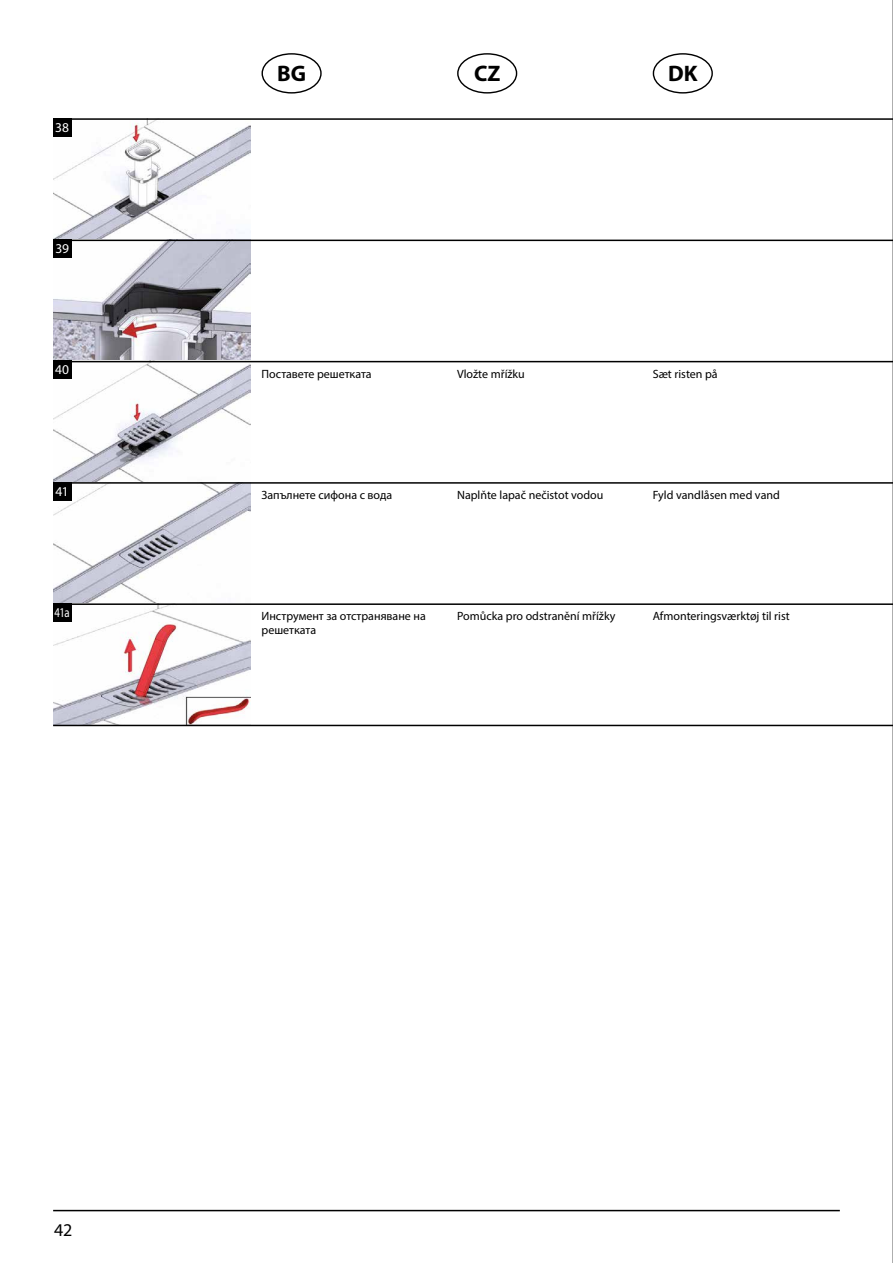
<style>
.page{position:relative;width:893px;height:1263px;background:#fff}
.page>*{position:absolute;margin:0;border:0;box-sizing:border-box;transform-origin:0 0}
.t1{font:700 22.5px "Myriad Pro";color:#000}
.t2{font:18px "Myriad Pro";color:#000}
.t3{font:13.5px "Myriad Pro";letter-spacing:-.035em;color:#fff}
.t4{font:13.5px "Myriad Pro";letter-spacing:-.035em;color:#fff;scale:.8 1}
.t5{font:12px/13.5px "Myriad Pro";color:#000}
</style>
<div class="page">
<hr style="left:53px;top:1210px;width:787px;height:1px;background:#000">
<img style="left:53px;top:120px;width:198px;height:605px">
<hr style="left:53px;top:118px;width:840px;height:2px;background:#000">
<hr style="left:53px;top:240px;width:840px;height:1px;background:#000">
<hr style="left:53px;top:361px;width:840px;height:1px;background:#000">
<hr style="left:53px;top:482px;width:840px;height:2px;background:#000">
<hr style="left:53px;top:603px;width:840px;height:2px;background:#000">
<hr style="left:53px;top:725px;width:840px;height:1px;background:#000">
<div style="left:53px;top:118px;width:18px;height:18px;background:#000"></div>
<div style="left:53px;top:240px;width:18px;height:18px;background:#000"></div>
<div style="left:53px;top:361px;width:18px;height:18px;background:#000"></div>
<div style="left:53px;top:482px;width:18px;height:18px;background:#000"></div>
<div style="left:53px;top:603px;width:18px;height:18px;background:#000"></div>
<div style="left:261px;top:53px;width:61px;height:41px;border:1px solid #000;border-radius:50%"></div>
<div style="left:457px;top:53px;width:60px;height:41px;border:1px solid #000;border-radius:50%"></div>
<div style="left:653px;top:53px;width:60px;height:41px;border:1px solid #000;border-radius:50%"></div>
<hr style="left:892px;top:0;width:1px;height:1263px;background:#000">
<p class="t3" style="left:55px;top:119px;width:15px">38</p>
<p class="t3" style="left:55px;top:240px;width:15px">39</p>
<h1 class="t1" style="left:277px;top:59px;width:30px">BG</h1>
<h1 class="t1" style="left:474px;top:59px;width:28px">CZ</h1>
<h1 class="t1" style="left:668px;top:59px;width:31px">DK</h1>
<p class="t3" style="left:55px;top:361px;width:16px">40</p>
<p class="t5" style="left:261px;top:367px;width:112px">Поставете решетката</p>
<p class="t5" style="left:457px;top:367px;width:69px">Vložte mřížku</p>
<p class="t5" style="left:653px;top:367px;width:67px">Sæt risten på</p>
<p class="t3" style="left:56px;top:483px;width:15px">41</p>
<p class="t5" style="left:261px;top:488px;width:132px">Запълнете сифона с вода</p>
<p class="t5" style="left:457px;top:488px;width:148px">Naplňte lapač nečistot vodou</p>
<p class="t5" style="left:653px;top:488px;width:129px">Fyld vandlåsen med vand</p>
<p class="t4" style="left:55px;top:604px;width:20px">41a</p>
<p class="t5" style="left:261px;top:609px;width:166px">Инструмент за отстраняване на решетката</p>
<p class="t5" style="left:457px;top:609px;width:160px">Pomůcka pro odstranění mřížky</p>
<p class="t5" style="left:653px;top:609px;width:138px">Afmonteringsværktøj til rist</p>
<h2 class="t2" style="left:54px;top:1219px;width:20px">42</h2>
</div>
